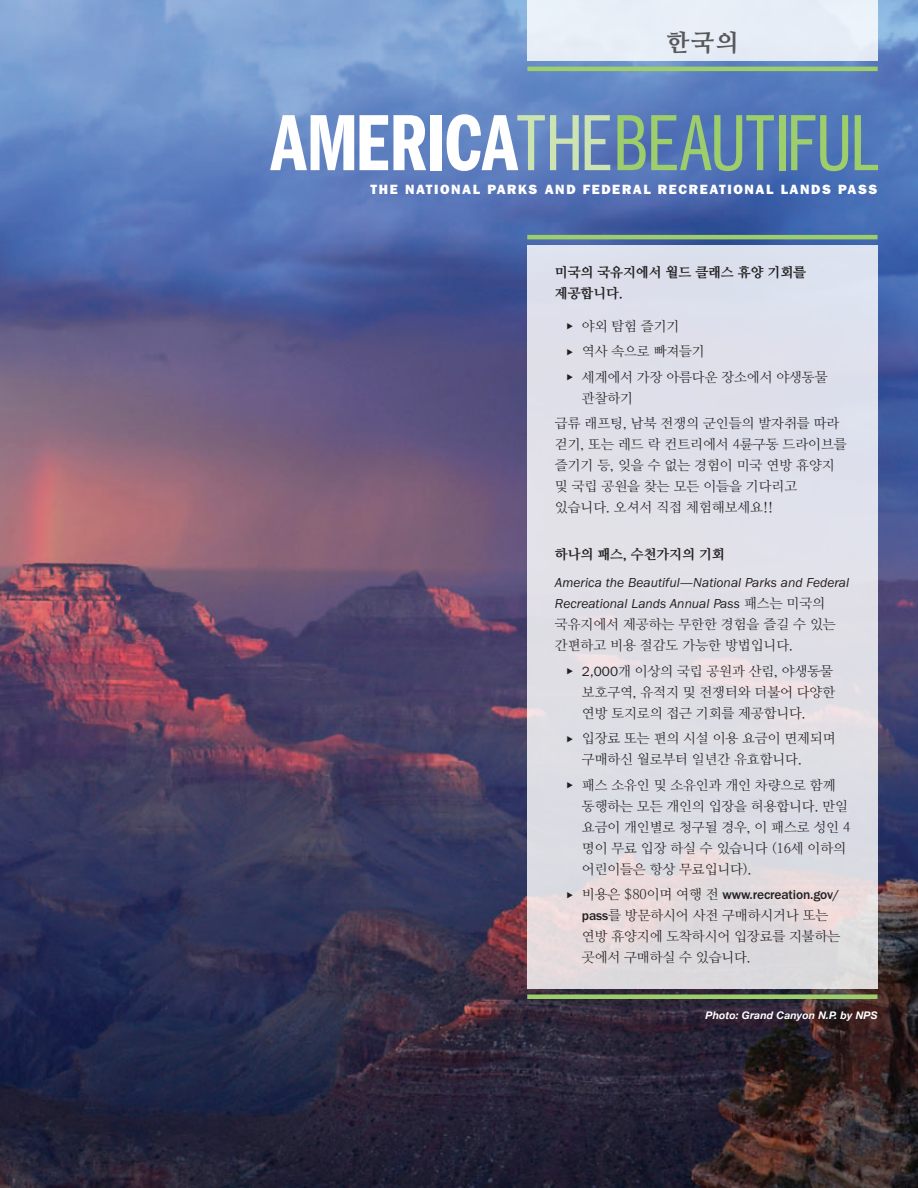
<style>
.page{position:relative;width:918px;height:1188px;background:#fff}
.page>*{position:absolute;margin:0;border:0;box-sizing:border-box;transform-origin:0 0}
.t1{font:82.5px "ITC Franklin Gothic Std Bk Cp";letter-spacing:.005em;color:#9dce6b}
.t2{font:800 24px "Nanum Myeongjo";color:#57585a}
.t3{font:13.5px/21px "Nanum Myeongjo";letter-spacing:-.005em;color:#231f20}
.t4{font:italic 13.5px/28.5px "ITC Franklin Gothic Std";color:#231f20}
.t5{font:13.5px "ITC Franklin Gothic Std Hvy";letter-spacing:.12em;color:#fff}
.t6{font:800 13.5px/21px "Nanum Myeongjo";color:#231f20}
.t7{font:italic 700 10.5px "Helvetica Neue";letter-spacing:.01em;color:#fff}
.s1{font-family:"ITC Franklin Gothic Std Dm Cp";color:#fff}
.s2{color:#cce3b2}
.s3{font-family:"Nanum Myeongjo";font-weight:800;font-style:normal}
.s4{font-family:"ITC Franklin Gothic Std";font-style:italic}
.s5{font-family:"ITC Franklin Gothic Std"}
.s6{font-family:"ITC Franklin Gothic Std";font-weight:500}
</style>
<div class="page">
<img style="left:0;top:0;width:918px;height:1188px">
<hr style="left:527px;top:67px;width:351px;height:4px;background:#9dce6b">
<hr style="left:527px;top:235px;width:351px;height:4px;background:#9dce6b">
<div style="left:527px;top:994px;width:351px;height:5px;background:#9dce6b"></div>
<div style="left:527px;top:0;width:351px;height:60px;background:#e8eef7"></div>
<div style="left:527px;top:245px;width:351px;height:743px;background:#dedfe6"></div>
<p class="t2" style="left:666px;top:29px;width:73px">한국의</p>
<h1 class="t1" style="left:271px;top:98px;width:608px"><span class="s1">AMERICA</span><span class="s2">THE</span>BEAUTIFUL</h1>
<p class="t5" style="left:371px;top:181px;width:508px">THE NATIONAL PARKS AND FEDERAL RECREATIONAL LANDS PASS</p>
<p class="t6" style="left:555px;top:261px;width:253px">미국의 국유지에서 월드 클래스 휴양 기회를 제공합니다.</p>
<p class="t3" style="left:582px;top:313px;width:247px;line-height:25.5px">야외 탐험 즐기기<br>역사 속으로 빠져들기<br>세계에서 가장 아름다운 장소에서 야생동물</p>
<p class="t3" style="left:555px;top:385px;width:286px;line-height:25.5px;text-indent:27px">관찰하기<br>급류 래프팅, 남북 전쟁의 군인들의 발자취를 따라</p>
<p class="t3" style="left:555px;top:434px;width:293px">걷기, 또는 레드 락 컨트리에서 4륜구동 드라이브를 즐기기 등, 잊을 수 없는 경험이 미국 연방 휴양지 및 국립 공원을 찾는 모든 이들을 기다리고 있습니다. 오셔서 직접 체험해보세요!!</p>
<p class="t4" style="left:555px;top:540px;width:296px"><span class="s3">하나의 패스, 수천가지의 기회<br></span>America the Beautiful—National Parks and Federal</p>
<p class="t3" style="left:555px;top:593px;width:282px"><span class="s4">Recreational Lands Annual Pass</span> 패스는 미국의 국유지에서 제공하는 무한한 경험을 즐길 수 있는 간편하고 비용 절감도 가능한 방법입니다.</p>
<p class="t3" style="left:582px;top:660px;width:255px"><span class="s5">2,000</span>개 이상의 국립 공원과 산림, 야생동물 보호구역, 유적지 및 전쟁터와 더불어 다양한 연방 토지로의 접근 기회를 제공합니다.</p>
<p class="t3" style="left:582px;top:728px;width:255px">입장료 또는 편의 시설 이용 요금이 면제되며 구매하신 월로부터 일년간 유효합니다.</p>
<p class="t3" style="left:582px;top:774px;width:270px">패스 소유인 및 소유인과 개인 차량으로 함께 동행하는 모든 개인의 입장을 허용합니다. 만일 요금이 개인별로 청구될 경우, 이 패스로 성인 4 명이 무료 입장 하실 수 있습니다 (16세 이하의 어린이들은 항상 무료입니다).</p>
<p class="t3" style="left:582px;top:884px;width:260px">비용은 $80이며 여행 전 <span class="s6">www.recreation.gov/ pass</span>를 방문하시어 사전 구매하시거나 또는 연방 휴양지에 도착하시어 입장료를 지불하는 곳에서 구매하실 수 있습니다.</p>
<p class="t7" style="left:706px;top:1007px;width:173px">Photo: Grand Canyon N.P. by NPS</p>
</div>
